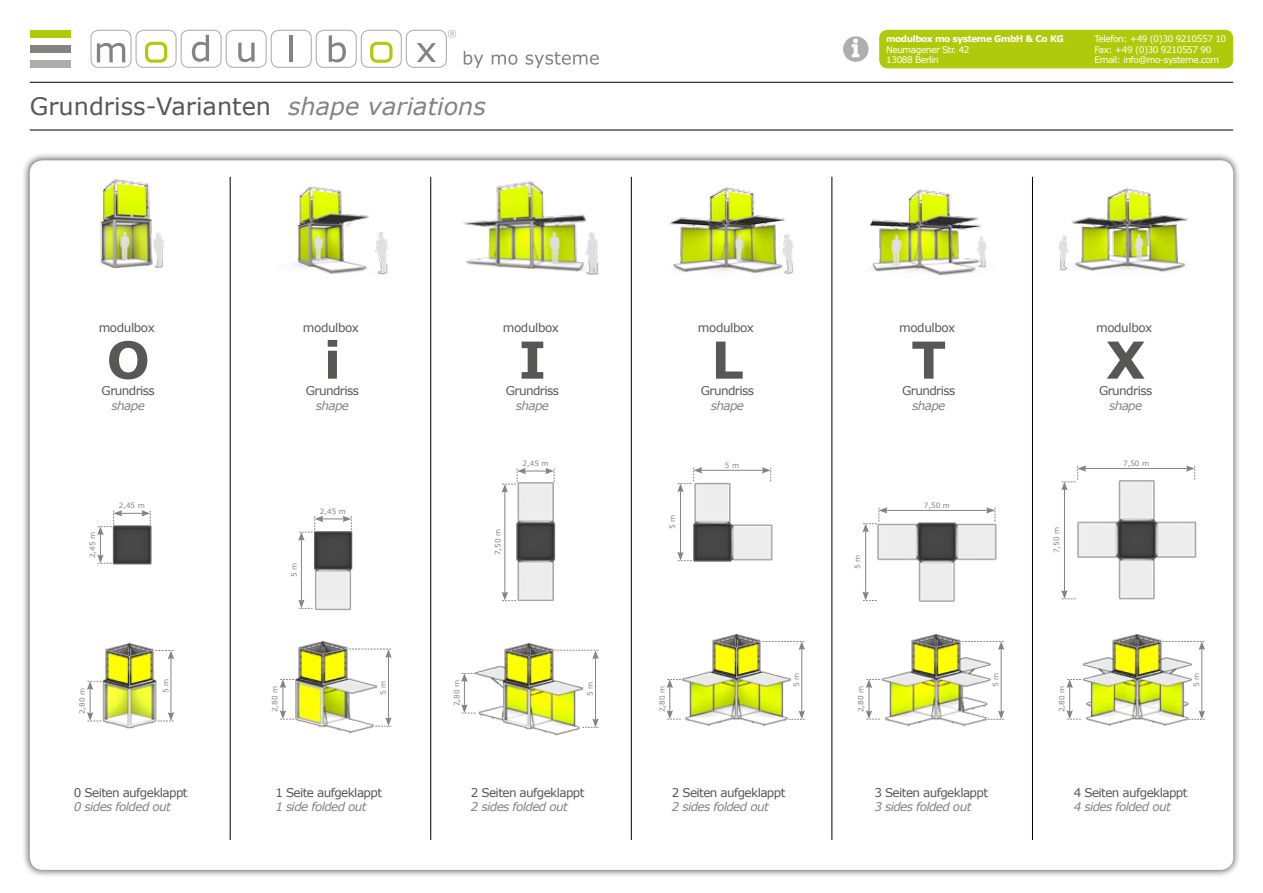
<style>
.page{position:relative;width:1263px;height:893px;background:#fff}
.page>*{position:absolute;margin:0;border:0;box-sizing:border-box;transform-origin:0 0}
.t1{font:700 51px "Verdana";color:#575756}
.t2{font:24px "Verdana";color:#575756}
.t3{font:12px "Verdana";letter-spacing:-.05em;color:#575756}
.t4{font:italic 12px "Verdana";letter-spacing:-.05em;color:#838382}
.t5{font:9px/10.5px "Verdana";letter-spacing:-.05em;color:#fff}
.t6{font:700 9px "Verdana";letter-spacing:-.05em;color:#fff}
.t7{font:7.35px "Verdana";color:#838382}
.s1{font-style:italic;color:#838382}
</style>
<div class="page">
<div style="left:22px;top:152px;width:1219px;height:726px;background:#000;opacity:.75"></div>
<div style="left:30px;top:160px;width:1203px;height:710px;background:#fff;border-radius:13px"></div>
<hr style="left:30px;top:82px;width:1203px;height:1px;background:#000">
<hr style="left:30px;top:130px;width:1203px;height:1px;background:#000">
<svg style="left:843px;top:36px;width:26px;height:26px"></svg>
<hr style="left:430px;top:177px;width:1px;height:663px;background:#000">
<hr style="left:230px;top:177px;width:1px;height:663px;background:#000">
<hr style="left:631px;top:177px;width:1px;height:663px;background:#000">
<hr style="left:832px;top:177px;width:1px;height:663px;background:#000">
<hr style="left:1032px;top:177px;width:1px;height:663px;background:#000">
<div style="left:879px;top:30px;width:354px;height:38px;background:#afca0b;border-radius:9px"></div>
<svg style="left:90px;top:30px;width:366px;height:38px"></svg>
<svg style="left:464px;top:51px;width:19px;height:17px"></svg>
<svg style="left:492px;top:54px;width:25px;height:11px"></svg>
<svg style="left:526px;top:52px;width:73px;height:16px"></svg>
<div style="left:30px;top:45px;width:40px;height:8px;background:#838382"></div>
<div style="left:30px;top:30px;width:40px;height:7px;background:#afca0b"></div>
<div style="left:30px;top:60px;width:40px;height:8px;background:#aeaeae"></div>
<img style="left:113px;top:525px;width:39px;height:40px">
<svg style="left:97px;top:510px;width:54px;height:54px"></svg>
<img style="left:101px;top:679px;width:57px;height:50px">
<svg style="left:87px;top:681px;width:14px;height:41px"></svg>
<img style="left:100px;top:179px;width:64px;height:90px">
<img style="left:516px;top:493px;width:39px;height:108px">
<hr style="left:505px;top:490px;width:1px;height:104px;background:#838382">
<svg style="left:502px;top:468px;width:53px;height:25px"></svg>
<svg style="left:502px;top:592px;width:14px;height:9px"></svg>
<img style="left:463px;top:181px;width:136px;height:94px">
<img style="left:295px;top:678px;width:83px;height:56px">
<svg style="left:280px;top:679px;width:14px;height:41px"></svg>
<img style="left:314px;top:531px;width:39px;height:80px">
<hr style="left:301px;top:538px;width:1px;height:64px;background:#838382">
<svg style="left:298px;top:599px;width:15px;height:10px"></svg>
<svg style="left:298px;top:516px;width:54px;height:25px"></svg>
<img style="left:295px;top:186px;width:94px;height:89px">
<img style="left:682px;top:671px;width:109px;height:55px">
<svg style="left:666px;top:679px;width:15px;height:41px"></svg>
<img style="left:475px;top:665px;width:109px;height:71px">
<svg style="left:461px;top:673px;width:14px;height:41px"></svg>
<img style="left:693px;top:481px;width:80px;height:81px">
<hr style="left:700px;top:470px;width:64px;height:1px;background:#838382">
<hr style="left:680px;top:490px;width:1px;height:64px;background:#838382">
<svg style="left:762px;top:467px;width:9px;height:14px"></svg>
<svg style="left:677px;top:552px;width:15px;height:9px"></svg>
<svg style="left:677px;top:467px;width:25px;height:25px"></svg>
<img style="left:669px;top:187px;width:125px;height:87px">
<img style="left:881px;top:657px;width:110px;height:70px">
<svg style="left:866px;top:679px;width:14px;height:41px"></svg>
<img style="left:877px;top:522px;width:120px;height:80px">
<hr style="left:885px;top:510px;width:103px;height:1px;background:#838382">
<hr style="left:865px;top:530px;width:1px;height:64px;background:#838382">
<svg style="left:862px;top:591px;width:15px;height:10px"></svg>
<svg style="left:986px;top:507px;width:10px;height:14px"></svg>
<svg style="left:862px;top:507px;width:25px;height:25px"></svg>
<img style="left:869px;top:189px;width:117px;height:87px">
<img style="left:1082px;top:657px;width:110px;height:69px">
<svg style="left:1066px;top:679px;width:15px;height:41px"></svg>
<img style="left:1077px;top:479px;width:120px;height:121px">
<hr style="left:1084px;top:468px;width:104px;height:1px;background:#838382">
<hr style="left:1064px;top:488px;width:1px;height:104px;background:#838382">
<svg style="left:1061px;top:590px;width:14px;height:9px"></svg>
<svg style="left:1186px;top:465px;width:9px;height:15px"></svg>
<svg style="left:1061px;top:465px;width:25px;height:25px"></svg>
<img style="left:1059px;top:188px;width:129px;height:84px">
<img style="left:104px;top:642px;width:50px;height:50px">
<img style="left:297px;top:640px;width:51px;height:50px">
<img style="left:503px;top:642px;width:51px;height:50px">
<img style="left:711px;top:633px;width:50px;height:50px">
<img style="left:910px;top:633px;width:51px;height:50px">
<img style="left:1111px;top:633px;width:51px;height:50px">
<hr style="left:595px;top:657px;width:1px;height:64px;background:#838382">
<hr style="left:388px;top:656px;width:1px;height:64px;background:#838382">
<hr style="left:171px;top:657px;width:1px;height:57px;background:#838382">
<hr style="left:801px;top:648px;width:1px;height:65px;background:#838382">
<hr style="left:1001px;top:648px;width:1px;height:65px;background:#838382">
<hr style="left:1201px;top:648px;width:1px;height:65px;background:#838382">
<svg style="left:582px;top:718px;width:17px;height:10px"></svg>
<svg style="left:375px;top:717px;width:17px;height:10px"></svg>
<svg style="left:158px;top:712px;width:16px;height:10px"></svg>
<svg style="left:788px;top:710px;width:17px;height:10px"></svg>
<svg style="left:988px;top:710px;width:16px;height:10px"></svg>
<svg style="left:1188px;top:710px;width:17px;height:10px"></svg>
<svg style="left:554px;top:650px;width:45px;height:9px"></svg>
<svg style="left:349px;top:649px;width:43px;height:9px"></svg>
<svg style="left:155px;top:650px;width:19px;height:9px"></svg>
<svg style="left:762px;top:641px;width:43px;height:9px"></svg>
<svg style="left:962px;top:641px;width:42px;height:9px"></svg>
<svg style="left:1162px;top:641px;width:43px;height:9px"></svg>
<h2 class="t2" style="left:30px;top:90px;width:458px">Grundriss-Varianten <span class="s1">shape variations</span></h2>
<p class="t6" style="left:886px;top:32px;width:179px">modulbox mo systeme GmbH &amp; Co KG</p>
<p class="t5" style="left:886px;top:44px;width:85px">Neumagener Str. 42<br>13088 Berlin</p>
<p class="t5" style="left:1094px;top:33px;width:133px">Telefon: +49 (0)30 9210557 10<br>Fax: +49 (0)30 9210557 90<br>Email: info@mo-systeme.com</p>
<p class="t3" style="left:99px;top:320px;width:58px">modulbox</p>
<h1 class="t1" style="left:107px;top:324px;width:45px">O</h1>
<p class="t4" style="left:112px;top:397px;width:35px">shape</p>
<p class="t3" style="left:102px;top:383px;width:55px">Grundriss</p>
<p class="t3" style="left:303px;top:320px;width:58px">modulbox</p>
<h1 class="t1" style="left:324px;top:324px;width:19px">i</h1>
<p class="t3" style="left:306px;top:383px;width:55px">Grundriss</p>
<p class="t4" style="left:316px;top:397px;width:35px">shape</p>
<p class="t3" style="left:503px;top:320px;width:58px">modulbox</p>
<h1 class="t1" style="left:518px;top:324px;width:29px">I</h1>
<p class="t3" style="left:506px;top:383px;width:55px">Grundriss</p>
<p class="t4" style="left:516px;top:397px;width:35px">shape</p>
<p class="t3" style="left:698px;top:320px;width:58px">modulbox</p>
<h1 class="t1" style="left:711px;top:324px;width:34px">L</h1>
<p class="t3" style="left:701px;top:383px;width:55px">Grundriss</p>
<p class="t4" style="left:711px;top:397px;width:35px">shape</p>
<p class="t3" style="left:899px;top:320px;width:58px">modulbox</p>
<p class="t3" style="left:1096px;top:320px;width:58px">modulbox</p>
<h1 class="t1" style="left:911px;top:324px;width:36px">T</h1>
<p class="t4" style="left:912px;top:397px;width:35px">shape</p>
<p class="t3" style="left:902px;top:383px;width:55px">Grundriss</p>
<h1 class="t1" style="left:1106px;top:324px;width:40px">X</h1>
<p class="t4" style="left:1109px;top:397px;width:35px">shape</p>
<p class="t3" style="left:1099px;top:383px;width:55px">Grundriss</p>
<p class="t7" style="left:522px;top:458px;width:28px">2,45 m</p>
<p class="t7" style="left:725px;top:460px;width:16px">5 m</p>
<p class="t7" style="left:1123px;top:458px;width:28px">7,50 m</p>
<p class="t7" style="left:87px;top:558px;width:28px;rotate:-90deg">2,45 m</p>
<p class="t7" style="left:119px;top:500px;width:28px">2,45 m</p>
<p class="t7" style="left:289px;top:577px;width:16px;rotate:-90deg">5 m</p>
<p class="t7" style="left:320px;top:507px;width:28px">2,45 m</p>
<p class="t7" style="left:493px;top:555px;width:28px;rotate:-90deg">7,50 m</p>
<p class="t7" style="left:667px;top:529px;width:16px;rotate:-90deg">5 m</p>
<p class="t7" style="left:852px;top:569px;width:16px;rotate:-90deg">5 m</p>
<p class="t7" style="left:924px;top:500px;width:28px">7,50 m</p>
<p class="t7" style="left:1051px;top:553px;width:28px;rotate:-90deg">7,50 m</p>
<p class="t7" style="left:77px;top:714px;width:28px;rotate:-90deg">2,80 m</p>
<p class="t7" style="left:161px;top:693px;width:16px;rotate:-90deg">5 m</p>
<p class="t7" style="left:378px;top:695px;width:16px;rotate:-90deg">5 m</p>
<p class="t7" style="left:585px;top:696px;width:16px;rotate:-90deg">5 m</p>
<p class="t7" style="left:452px;top:706px;width:28px;rotate:-90deg">2,80 m</p>
<p class="t7" style="left:270px;top:712px;width:28px;rotate:-90deg">2,80 m</p>
<p class="t7" style="left:657px;top:712px;width:28px;rotate:-90deg">2,80 m</p>
<p class="t7" style="left:791px;top:687px;width:16px;rotate:-90deg">5 m</p>
<p class="t7" style="left:991px;top:687px;width:16px;rotate:-90deg">5 m</p>
<p class="t7" style="left:1191px;top:687px;width:16px;rotate:-90deg">5 m</p>
<p class="t7" style="left:856px;top:712px;width:28px;rotate:-90deg">2,80 m</p>
<p class="t7" style="left:1056px;top:712px;width:28px;rotate:-90deg">2,80 m</p>
<p class="t3" style="left:74px;top:784px;width:115px">0 Seiten aufgeklappt</p>
<p class="t4" style="left:74px;top:798px;width:99px">0 sides folded out</p>
<p class="t3" style="left:275px;top:784px;width:108px">1 Seite aufgeklappt</p>
<p class="t4" style="left:275px;top:798px;width:93px">1 side folded out</p>
<p class="t3" style="left:471px;top:784px;width:115px">2 Seiten aufgeklappt</p>
<p class="t4" style="left:471px;top:798px;width:99px">2 sides folded out</p>
<p class="t3" style="left:672px;top:784px;width:115px">2 Seiten aufgeklappt</p>
<p class="t4" style="left:672px;top:798px;width:99px">2 sides folded out</p>
<p class="t3" style="left:874px;top:784px;width:115px">3 Seiten aufgeklappt</p>
<p class="t4" style="left:874px;top:798px;width:99px">3 sides folded out</p>
<p class="t3" style="left:1074px;top:784px;width:115px">4 Seiten aufgeklappt</p>
<p class="t4" style="left:1074px;top:798px;width:99px">4 sides folded out</p>
</div>
